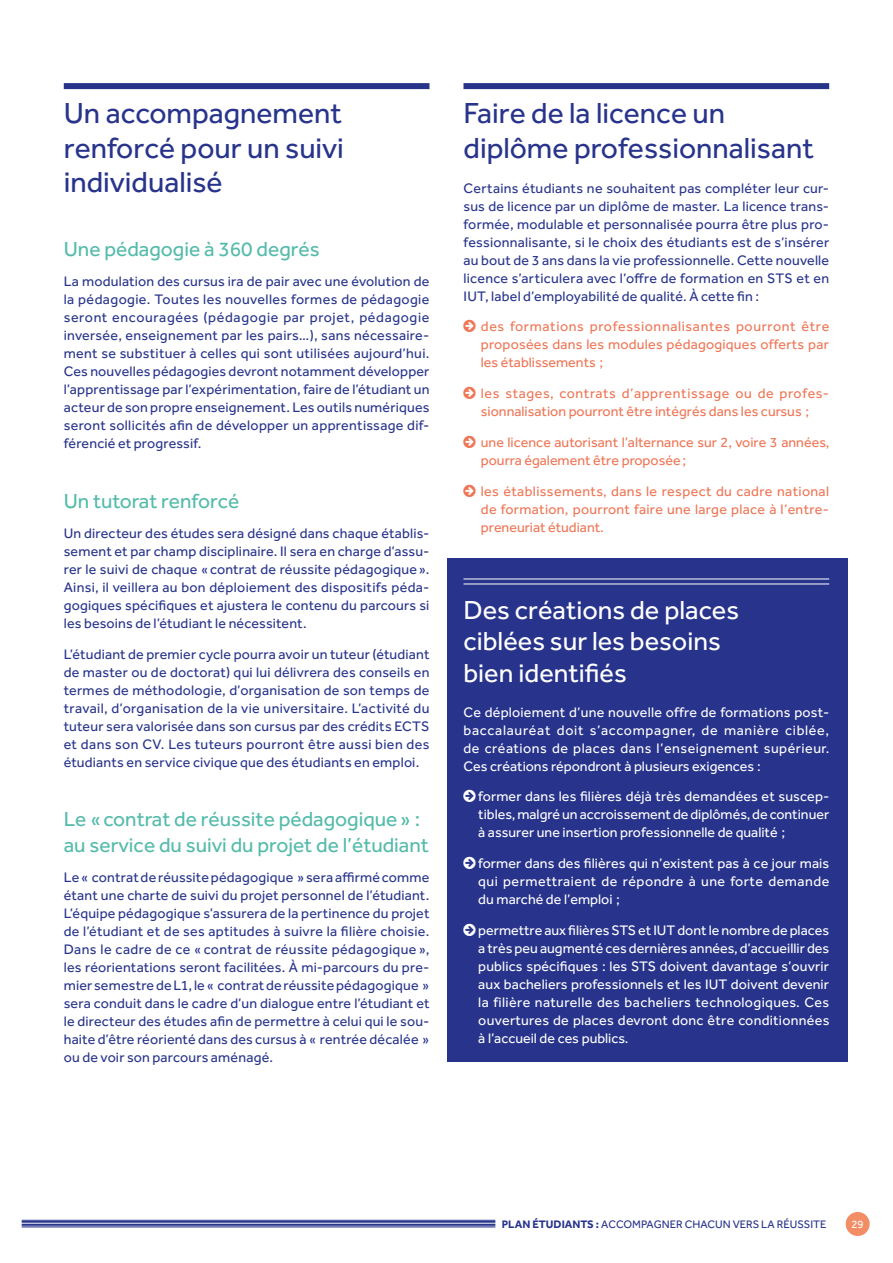
<style>
.page{position:relative;width:893px;height:1263px;background:#fff}
.page>*{position:absolute;margin:0;border:0;box-sizing:border-box;transform-origin:0 0}
.t1{font:30px/34.5px "Effra";color:#28348b;text-align:justify}
.t2{font:27px/31.5px "Effra";color:#fff}
.t3{font:21px/25.2px "Effra";color:#54bbab}
.t4{font:14.25px/18px "Effra";letter-spacing:.015em;color:#28348b;text-align:justify}
.t5{font:14.25px/18px "Effra";color:#fff;text-align:justify}
.t6{font:14.25px/18px "Effra";color:#ee7656}
.t7{font:14.25px/18px "Effra";letter-spacing:.02em;color:#ee7656}
.t8{font:11.25px "Effra";color:#28348b}
.t9{font:11.25px "Effra";color:#fff}
.s1{font-weight:700}
</style>
<div class="page">
<div style="left:447px;top:558px;width:400px;height:504px;background:#28348b"></div>
<div style="left:64px;top:83px;width:365px;height:6px;background:#28348b"></div>
<div style="left:463px;top:83px;width:366px;height:6px;background:#28348b"></div>
<hr style="left:463px;top:578px;width:366px;height:1px;background:#fff">
<hr style="left:463px;top:583px;width:366px;height:1px;background:#fff">
<div style="left:846px;top:1212px;width:24px;height:24px;background:#f28d65;border-radius:50%"></div>
<hr style="left:22px;top:1227px;width:473px;height:1px;background:#28348b">
<hr style="left:22px;top:1225px;width:473px;height:1px;background:#28348b">
<hr style="left:22px;top:1224px;width:473px;height:1px;background:#28348b">
<hr style="left:22px;top:1222px;width:473px;height:1px;background:#28348b">
<hr style="left:22px;top:1221px;width:473px;height:1px;background:#28348b">
<hr style="left:22px;top:1220px;width:473px;height:1px;background:#28348b">
<h1 class="t1" style="left:64px;top:96px;width:282px">Un accompagnement renforcé pour un suivi individualisé</h1>
<h3 class="t3" style="left:64px;top:236px;width:257px">Une pédagogie à 360 degrés</h3>
<p class="t4" style="left:64px;top:272px;width:367px;text-align:left">La modulation des cursus ira de pair avec une évolution de la pédagogie. Toutes les nouvelles formes de pédagogie seront encouragées (pédagogie par projet, pédagogie inversée, enseignement par les pairs…), sans nécessaire&shy;ment se substituer à celles qui sont utilisées aujourd’hui.<br>Ces nouvelles pédagogies devront notamment développer l’apprentissage par l’expérimentation, faire de l’étudiant un acteur de son propre enseignement. Les outils numériques seront sollicités afin de développer un apprentissage dif&shy;férencié et progressif.</p>
<h3 class="t3" style="left:64px;top:488px;width:177px">Un tutorat renforcé</h3>
<p class="t4" style="left:64px;top:524px;width:367px;text-align:left">Un directeur des études sera désigné dans chaque établis&shy;sement et par champ disciplinaire. Il sera en charge d’assu&shy;rer le suivi de chaque « contrat de réussite pédagogique».<br>Ainsi, il veillera au bon déploiement des dispositifs péda&shy;gogiques spécifiques et ajustera le contenu du parcours si les besoins de l’étudiant le nécessitent.</p>
<p class="t4" style="left:64px;top:645px;width:367px">L’étudiant de premier cycle pourra avoir un tuteur (étudiant de master ou de doctorat) qui lui délivrera des conseils en termes de méthodologie, d’organisation de son temps de travail, d’organisation de la vie universitaire. L’activité du tuteur sera valorisée dans son cursus par des crédits ECTS et dans son CV. Les tuteurs pourront être aussi bien des étudiants en service civique que des étudiants en emploi.</p>
<h3 class="t3" style="left:64px;top:806px;width:367px">Le «contrat de réussite pédagogique» : au service du suivi du projet de l’étudiant</h3>
<p class="t4" style="left:64px;top:868px;width:367px">Le « contrat de réussite pédagogique » sera affirmé comme étant une charte de suivi du projet personnel de l’étudiant.<br>L’équipe pédagogique s’assurera de la pertinence du projet de l’étudiant et de ses aptitudes à suivre la filière choisie.<br>Dans le cadre de ce « contrat de réussite pédagogique », les réorientations seront facilitées. À mi-parcours du pre&shy;mier semestre de L1, le « contrat de réussite pédagogique » sera conduit dans le cadre d’un dialogue entre l’étudiant et le directeur des études afin de permettre à celui qui le sou&shy;haite d’être réorienté dans des cursus à « -rentrée décalée » ou de voir son parcours aménagé.</p>
<h1 class="t1" style="left:463px;top:96px;width:352px">Faire de la licence un diplôme professionnalisant</h1>
<p class="t4" style="left:463px;top:179px;width:367px">Certains étudiants ne souhaitent pas compléter leur cur&shy;sus de licence par un diplôme de master. La licence trans&shy;formée, modulable et personnalisée pourra être plus pro&shy;fessionnalisante, si le choix des étudiants est de s’insérer au bout de 3 ans dans la vie professionnelle. Cette nouvelle licence s’articulera avec l’offre de formation en STS et en IUT, label d’employabilité de qualité. À cette fin :</p>
<p class="t6" style="left:481px;top:317px;width:350px;text-align:justify">des formations professionnalisantes pourront être proposées dans les modules pédagogiques offerts par les établissements ;</p>
<p class="t6" style="left:481px;top:384px;width:348px">les stages, contrats d’apprentissage ou de profes&shy;sionnalisation pourront être intégrés dans les cursus ;</p>
<p class="t6" style="left:481px;top:433px;width:350px">une licence autorisant l’alternance sur 2, voire 3 années, pourra également être proposée;</p>
<p class="t7" style="left:481px;top:482px;width:350px">les établissements, dans le respect du cadre national de formation, pourront faire une large place à l’entre&shy;preneuriat étudiant.</p>
<h2 class="t2" style="left:463px;top:593px;width:277px">Des créations de places ciblées sur les besoins bien identifiés</h2>
<p class="t5" style="left:463px;top:703px;width:367px">Ce déploiement d’une nouvelle offre de formations post&shy;baccalauréat doit s’accompagner, de manière ciblée, de créations de places dans l’enseignement supérieur.<br>Ces créations répondront à plusieurs exigences :</p>
<p class="t5" style="left:478px;top:787px;width:352px;text-align:left">former dans les filières déjà très demandées et suscep&shy;tibles, malgré un accroissement de diplômés, de continuer à assurer une insertion professionnelle de qualité ;</p>
<p class="t5" style="left:478px;top:854px;width:353px">former dans des filières qui n’existent pas à ce jour mais qui permettraient de répondre à une forte demande du marché de l’emploi ;</p>
<p class="t5" style="left:478px;top:921px;width:353px">permettre aux filières STS et IUT dont le nombre de places a très peu augmenté ces dernières années, d’accueillir des publics spécifiques : les STS doivent davantage s’ouvrir aux bacheliers professionnels et les IUT doivent devenir la filière naturelle des bacheliers technologiques. Ces ouvertures de places devront donc être conditionnées à l’accueil de ces publics.</p>
<p class="t8" style="left:502px;top:1218px;width:326px"><span class="s1">PLAN ÉTUDIANTS :</span> ACCOMPAGNER CHACUN VERS LA RÉUSSITE</p>
<p class="t9" style="left:852px;top:1217px;width:14px">29</p>
</div>
